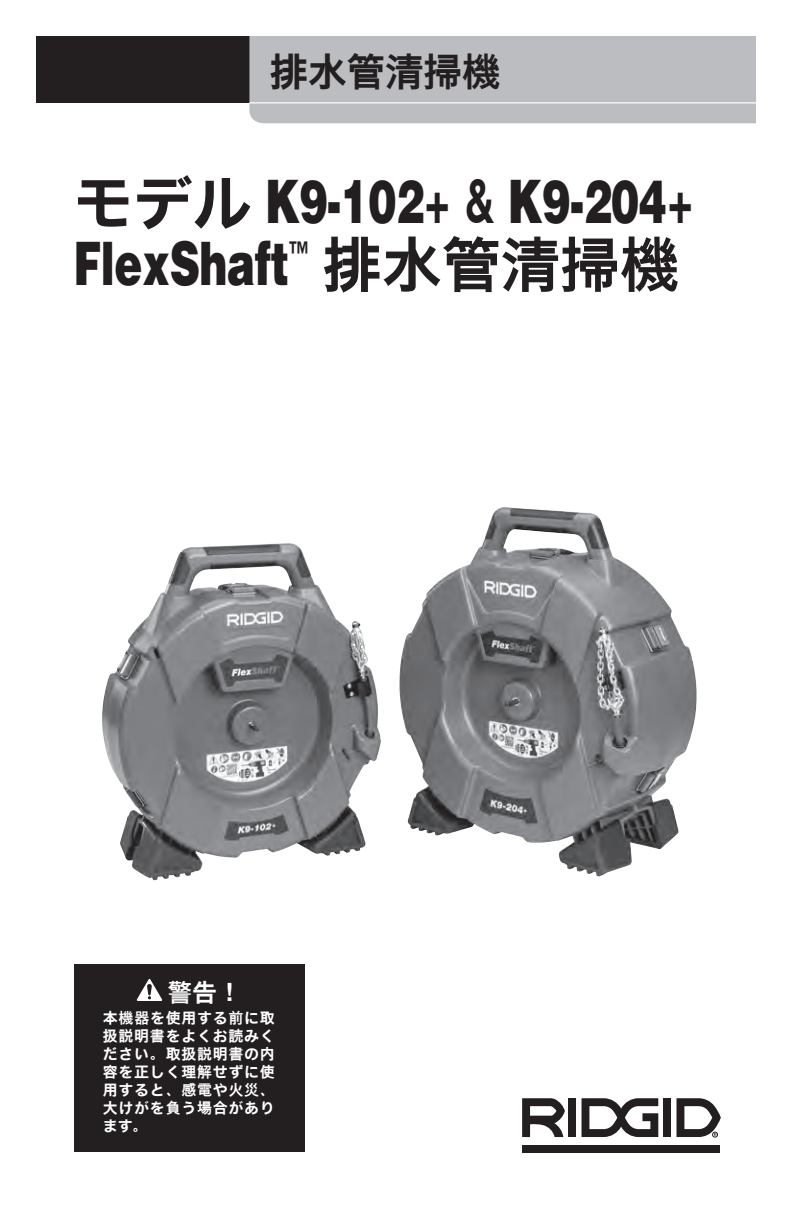
<style>
.page{position:relative;width:792px;height:1224px;background:#fff}
.page>*{position:absolute;margin:0;border:0;box-sizing:border-box;transform-origin:0 0}
.t1{font:900 60px/62px "Helvetica LT Std";letter-spacing:-.01em;color:#231f20;scale:.7 1}
.t2{font:700 39px "Nimbus Sans JAP";letter-spacing:-.015em;color:#231f20}
.t3{font:700 25px "Nimbus Sans JAP";color:#fff}
.t4{font:700 15px/18px "Nimbus Sans JAP";letter-spacing:.045em;color:#fff;text-align:justify}
.s1{font-family:"Nimbus Sans JAP";font-weight:700}
</style>
<div class="page">
<svg style="left:102px;top:543px;width:595px;height:338px"></svg>
<img style="left:399px;top:507px;width:280px;height:370px">
<div style="left:75px;top:964px;width:230px;height:188px;background:#231f20"></div>
<svg style="left:136px;top:979px;width:26px;height:22px"></svg>
<div style="left:522px;top:1145px;width:197px;height:8px;background:#231f20"></div>
<div style="left:568px;top:1098px;width:8px;height:39px;background:#231f20"></div>
<div style="left:663px;top:1098px;width:8px;height:39px;background:#231f20"></div>
<svg style="left:522px;top:1098px;width:43px;height:39px"></svg>
<svg style="left:582px;top:1098px;width:76px;height:39px"></svg>
<svg style="left:677px;top:1098px;width:44px;height:39px"></svg>
<div style="left:36px;top:36px;width:221px;height:67px;background:#231f20"></div>
<div style="left:249px;top:36px;width:507px;height:87px;background:#bcbdc0"></div>
<hr style="left:249px;top:102px;width:508px;height:1px;background:#fff">
<h2 class="t2" style="left:270px;top:41px;width:233px">排水管清掃機</h2>
<h1 class="t1" style="left:73px;top:169px;width:888px"><span class="s1">モデル</span> K9-102+ <span class="s1">&amp;</span> K9-204+<br>FlexShaft<sup>™</sup> <span class="s1">排水管清掃機</span></h1>
<h3 class="t3" style="left:167px;top:972px;width:76px">警告！</h3>
<p class="t4" style="left:103px;top:1008px;width:174px">本機器を使用する前に取扱説明書をよくお読みください。取扱説明書の内容を正しく理解せずに使用すると、感電や火災、大けがを負う場合があります。</p>
</div>
